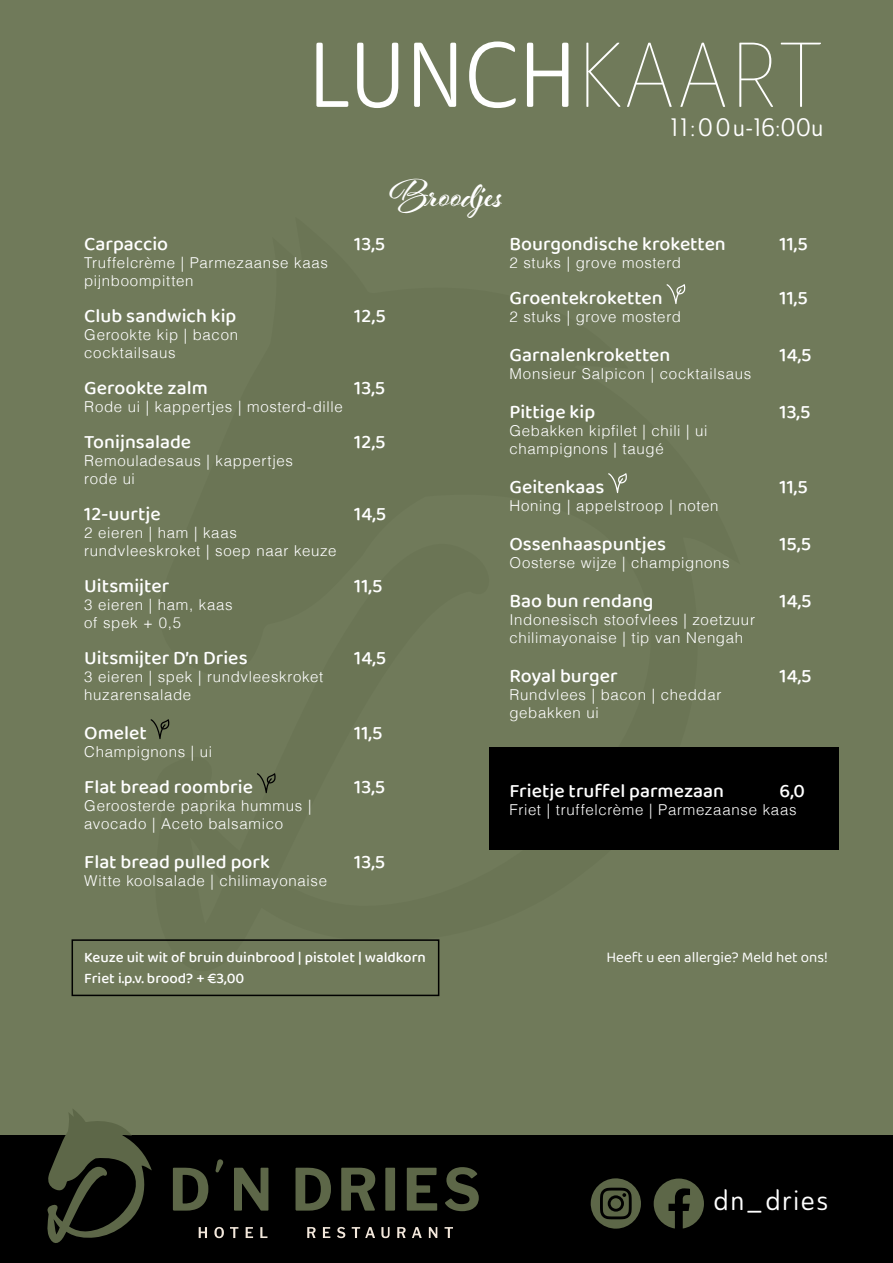
<style>
.page{position:relative;width:893px;height:1263px;background:#707a5a}
.page>*{position:absolute;margin:0;border:0;box-sizing:border-box;transform-origin:0 0}
.t1{font:90.75px "Ainslie Sans Con Reg";color:#fff}
.t2{font:700 42px "Al Fresco";color:#fff}
.t3{font:28.65px "Ainslie Sans Con Reg";letter-spacing:.05em;color:#fff}
.t4{font:24.9px "Ainslie Sans Con Reg";letter-spacing:.045em;color:#fff}
.t5{font:500 19.5px "Baloo 2";color:#fff}
.t6{font:300 15px/18px "Helvetica";letter-spacing:.045em;color:#fff}
.t7{font:500 15px/21px "Baloo 2";color:#fff}
.t8{font:15px "Baloo 2";color:#fff}
.s1{font-family:"Ainslie Sans Con Thi"}
</style>
<div class="page">
<div style="left:0;top:1135px;width:893px;height:128px;background:#000"></div>
<svg style="left:47px;top:1109px;width:105px;height:134px"></svg>
<svg style="left:173px;top:1168px;width:35px;height:42px"></svg>
<svg style="left:234px;top:1168px;width:34px;height:42px"></svg>
<svg style="left:295px;top:1168px;width:36px;height:42px"></svg>
<svg style="left:341px;top:1168px;width:34px;height:42px"></svg>
<svg style="left:385px;top:1168px;width:10px;height:42px"></svg>
<svg style="left:407px;top:1168px;width:30px;height:42px"></svg>
<svg style="left:445px;top:1167px;width:34px;height:44px"></svg>
<svg style="left:215px;top:1159px;width:9px;height:14px"></svg>
<svg style="left:307px;top:1227px;width:9px;height:11px"></svg>
<svg style="left:323px;top:1227px;width:7px;height:11px"></svg>
<svg style="left:337px;top:1227px;width:8px;height:11px"></svg>
<svg style="left:352px;top:1227px;width:23px;height:11px"></svg>
<svg style="left:381px;top:1227px;width:9px;height:11px"></svg>
<svg style="left:397px;top:1227px;width:9px;height:11px"></svg>
<svg style="left:412px;top:1227px;width:10px;height:11px"></svg>
<svg style="left:429px;top:1227px;width:8px;height:11px"></svg>
<svg style="left:445px;top:1227px;width:8px;height:11px"></svg>
<svg style="left:199px;top:1227px;width:8px;height:11px"></svg>
<svg style="left:214px;top:1227px;width:10px;height:11px"></svg>
<svg style="left:230px;top:1227px;width:8px;height:11px"></svg>
<svg style="left:246px;top:1227px;width:7px;height:11px"></svg>
<svg style="left:260px;top:1227px;width:7px;height:11px"></svg>
<svg style="left:590px;top:1178px;width:51px;height:51px"></svg>
<svg style="left:654px;top:1178px;width:50px;height:50px"></svg>
<svg style="left:151px;top:719px;width:18px;height:20px"></svg>
<svg style="left:257px;top:773px;width:19px;height:20px"></svg>
<svg style="left:666px;top:284px;width:19px;height:20px"></svg>
<svg style="left:608px;top:473px;width:19px;height:20px"></svg>
<div style="left:489px;top:747px;width:350px;height:102px;background:#000"></div>
<div style="left:72px;top:939px;width:367px;height:57px;border:2px solid #000"></div>
<h1 class="t1" style="left:308px;top:20px;width:517px">LUNCH<span class="s1">KAART</span></h1>
<h3 class="t4" style="left:671px;top:112px;width:154px">11:00u-16:00u</h3>
<h2 class="t2" style="left:390px;top:167px;width:115px">Broodjes</h2>
<h3 class="t5" style="left:84px;top:230px;width:86px">Carpaccio</h3>
<h3 class="t5" style="left:354px;top:230px;width:33px">13,5</h3>
<p class="t6" style="left:84px;top:253px;width:245px">Truffelcrème | Parmezaanse kaas pijnboompitten</p>
<h3 class="t5" style="left:84px;top:302px;width:154px">Club sandwich kip</h3>
<h3 class="t5" style="left:354px;top:302px;width:33px">12,5</h3>
<p class="t6" style="left:84px;top:325px;width:155px">Gerookte kip | bacon cocktailsaus</p>
<h3 class="t5" style="left:84px;top:374px;width:125px">Gerookte zalm</h3>
<h3 class="t5" style="left:354px;top:374px;width:33px">13,5</h3>
<p class="t6" style="left:84px;top:397px;width:260px">Rode ui | kappertjes | mosterd-dille</p>
<h3 class="t5" style="left:84px;top:428px;width:109px">Tonijnsalade</h3>
<h3 class="t5" style="left:354px;top:428px;width:33px">12,5</h3>
<p class="t6" style="left:84px;top:451px;width:210px">Remouladesaus | kappertjes rode ui</p>
<h3 class="t5" style="left:84px;top:500px;width:78px">12-uurtje</h3>
<h3 class="t5" style="left:354px;top:500px;width:34px">14,5</h3>
<p class="t6" style="left:84px;top:523px;width:254px">2 eieren | ham | kaas rundvleeskroket | soep naar keuze</p>
<h3 class="t5" style="left:84px;top:572px;width:87px">Uitsmijter</h3>
<h3 class="t5" style="left:354px;top:572px;width:30px">11,5</h3>
<p class="t6" style="left:84px;top:595px;width:150px">3 eieren | ham, kaas of spek + 0,5</p>
<h3 class="t5" style="left:84px;top:644px;width:165px">Uitsmijter D’n Dries</h3>
<h3 class="t5" style="left:354px;top:644px;width:34px">14,5</h3>
<p class="t6" style="left:84px;top:667px;width:241px">3 eieren | spek | rundvleeskroket huzarensalade</p>
<h3 class="t5" style="left:84px;top:719px;width:64px">Omelet</h3>
<h3 class="t5" style="left:354px;top:719px;width:30px">11,5</h3>
<p class="t6" style="left:84px;top:742px;width:130px">Champignons | ui</p>
<h3 class="t5" style="left:84px;top:773px;width:170px">Flat bread roombrie</h3>
<h3 class="t5" style="left:354px;top:773px;width:33px">13,5</h3>
<p class="t6" style="left:84px;top:796px;width:229px">Geroosterde paprika hummus | avocado | Aceto balsamico</p>
<h3 class="t5" style="left:84px;top:848px;width:187px">Flat bread pulled pork</h3>
<h3 class="t5" style="left:354px;top:848px;width:33px">13,5</h3>
<p class="t6" style="left:84px;top:871px;width:244px">Witte koolsalade | chilimayonaise</p>
<h3 class="t5" style="left:509px;top:230px;width:218px">Bourgondische kroketten</h3>
<h3 class="t5" style="left:779px;top:230px;width:30px">11,5</h3>
<p class="t6" style="left:509px;top:253px;width:173px">2 stuks | grove mosterd</p>
<h3 class="t5" style="left:509px;top:284px;width:155px">Groentekroketten</h3>
<h3 class="t5" style="left:779px;top:284px;width:30px">11,5</h3>
<p class="t6" style="left:509px;top:307px;width:173px">2 stuks | grove mosterd</p>
<h3 class="t5" style="left:509px;top:341px;width:162px">Garnalenkroketten</h3>
<h3 class="t5" style="left:779px;top:341px;width:34px">14,5</h3>
<p class="t6" style="left:509px;top:364px;width:243px">Monsieur Salpicon | cocktailsaus</p>
<h3 class="t5" style="left:509px;top:398px;width:87px">Pittige kip</h3>
<h3 class="t5" style="left:779px;top:398px;width:33px">13,5</h3>
<p class="t6" style="left:509px;top:421px;width:200px">Gebakken kipfilet | chili | ui champignons | taugé</p>
<h3 class="t5" style="left:509px;top:473px;width:96px">Geitenkaas</h3>
<h3 class="t5" style="left:779px;top:473px;width:30px">11,5</h3>
<p class="t6" style="left:509px;top:496px;width:211px">Honing | appelstroop | noten</p>
<h3 class="t5" style="left:509px;top:530px;width:158px">Ossenhaaspuntjes</h3>
<h3 class="t5" style="left:779px;top:530px;width:33px">15,5</h3>
<p class="t6" style="left:509px;top:553px;width:222px">Oosterse wijze | champignons</p>
<h3 class="t5" style="left:509px;top:587px;width:146px">Bao bun rendang</h3>
<h3 class="t5" style="left:779px;top:587px;width:34px">14,5</h3>
<p class="t6" style="left:509px;top:610px;width:247px">Indonesisch stoofvlees | zoetzuur chilimayonaise | tip van Nengah</p>
<h3 class="t5" style="left:509px;top:662px;width:110px">Royal burger</h3>
<h3 class="t5" style="left:779px;top:662px;width:34px">14,5</h3>
<p class="t6" style="left:509px;top:685px;width:213px">Rundvlees | bacon | cheddar gebakken ui</p>
<h3 class="t5" style="left:509px;top:777px;width:216px">Frietje truffel parmezaan</h3>
<h3 class="t5" style="left:779px;top:777px;width:27px">6,0</h3>
<p class="t6" style="left:509px;top:800px;width:289px">Friet | truffelcrème | Parmezaanse kaas</p>
<p class="t7" style="left:84px;top:947px;width:343px">Keuze uit wit of bruin duinbrood | pistolet | waldkorn<br>Friet i.p.v. brood? + €3,00</p>
<p class="t8" style="left:606px;top:947px;width:223px">Heeft u een allergie? Meld het ons!</p>
<h3 class="t3" style="left:713px;top:1182px;width:116px">dn_dries</h3>
</div>
